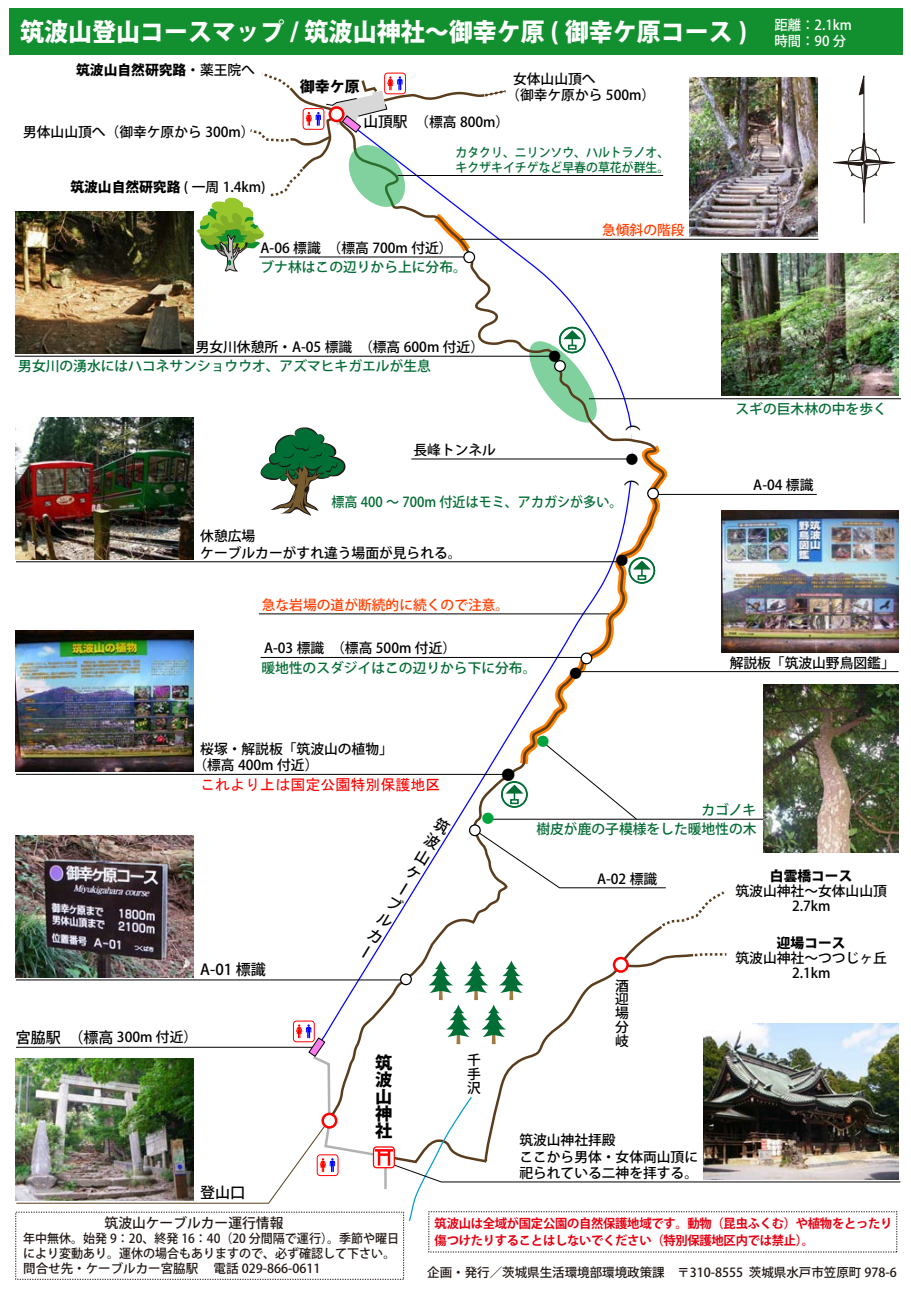
<style>
.page{position:relative;width:911px;height:1290px;background:#fff}
.page>*{position:absolute;margin:0;border:0;box-sizing:border-box;transform-origin:0 0}
.t1{font:800 25px "Koz Go Pro";color:#fff;scale:.96 1}
.t2{font:500 19.62px "Koz Go Pr 6 N";color:#000;scale:.76 1}
.t3{font:800 17.12px/17.1px "Koz Go Pr 6 N";color:#000;text-align:justify}
.t4{font:500 15px/18.4px "Koz Go Pr 6 N";color:#000;text-align:justify}
.t5{font:15px "MS Gothic";color:#f00}
.t6{font:800 15px "Koz Go Pr 6 N";color:#000}
.t7{font:500 15px "Koz Go Pr 6 N";color:#fff}
.t8{font:500 13.75px/13.8px "Koz Go Pr 6 N";color:#000}
.t9{font:500 13.75px "Koz Go Pr 6 N";color:#006b33}
.t10{font:800 13.75px "Koz Go Pr 6 N";color:#000}
.t11{font:500 13.75px "Koz Go Pr 6 N";color:#ff4000}
.t12{font:500 13.75px "Koz Go Pr 6 N";color:#006b33;scale:.95 1}
.t13{font:500 13.75px "Koz Go Pro";color:#221815}
.t14{font:500 13.75px "Koz Go Pro";color:#fff}
.t15{font:500 12.5px/15px "Koz Go Pro";color:#221815;scale:.96 1}
.t16{font:700 12.5px/16.2px "Koz Go Pro";letter-spacing:-.02em;color:#e50012}
.t17{font:500 12.5px "Koz Go Pro";color:#221815}
.t18{font:500 12.5px/15px "Koz Go Pr 6 N";color:#006b33;scale:.95 1}
.t19{font:500 12.5px "Koz Go Pr 6 N";color:#000}
.t20{font:500 12.5px "Koz Go Pr 6 N";color:#00a33d}
.s1{font-weight:500}
.s2{font-weight:800}
.s3{font-size:14.75px}
.s4{font-size:13.75px}
</style>
<div class="page">
<svg style="left:325px;top:175px;width:345px;height:777px"></svg>
<svg style="left:384px;top:923px;width:281px;height:29px"></svg>
<svg style="left:833px;top:75px;width:63px;height:149px"></svg>
<svg style="left:631px;top:559px;width:22px;height:17px"></svg>
<div style="left:637px;top:575px;width:9px;height:5px;border:2px solid #006e35"></div>
<div style="left:628px;top:557px;width:27px;height:27px;border:2px solid #006e35;border-radius:50%"></div>
<svg style="left:529px;top:329px;width:68px;height:94px"></svg>
<div style="left:568px;top:345px;width:8px;height:5px;border:2px solid #006e35"></div>
<div style="left:559px;top:327px;width:26px;height:26px;border:2px solid #006e35;border-radius:50%"></div>
<svg style="left:503px;top:783px;width:22px;height:17px"></svg>
<div style="left:510px;top:799px;width:9px;height:5px;border:2px solid #006e35"></div>
<div style="left:501px;top:781px;width:26px;height:27px;border:2px solid #006e35;border-radius:50%"></div>
<hr style="left:461px;top:239px;width:357px;height:1px;background:#000">
<hr style="left:589px;top:398px;width:312px;height:1px;background:#000">
<hr style="left:398px;top:175px;width:265px;height:1px;background:#000">
<hr style="left:15px;top:356px;width:535px;height:1px;background:#000">
<hr style="left:490px;top:819px;width:281px;height:1px;background:#000">
<svg style="left:544px;top:743px;width:93px;height:77px"></svg>
<hr style="left:16px;top:774px;width:490px;height:1px;background:#000">
<hr style="left:260px;top:657px;width:326px;height:1px;background:#000">
<svg style="left:476px;top:830px;width:249px;height:98px"></svg>
<hr style="left:658px;top:494px;width:158px;height:1px;background:#000">
<hr style="left:259px;top:613px;width:350px;height:1px;background:#000">
<hr style="left:579px;top:671px;width:319px;height:1px;background:#000">
<hr style="left:411px;top:459px;width:219px;height:1px;background:#000">
<hr style="left:16px;top:561px;width:602px;height:1px;background:#000">
<img style="left:764px;top:684px;width:134px;height:168px">
<img style="left:16px;top:417px;width:177px;height:142px">
<img style="left:16px;top:212px;width:177px;height:142px">
<img style="left:16px;top:630px;width:177px;height:142px">
<img style="left:721px;top:511px;width:177px;height:142px">
<img style="left:16px;top:836px;width:177px;height:116px">
<img style="left:689px;top:77px;width:128px;height:160px">
<img style="left:721px;top:253px;width:177px;height:142px">
<div style="left:469px;top:825px;width:11px;height:10px;background:#fff;border-radius:50%"></div>
<div style="left:469px;top:824px;width:12px;height:12px;border:1px solid #000;border-radius:50%"></div>
<svg style="left:581px;top:653px;width:11px;height:11px"></svg>
<div style="left:580px;top:652px;width:12px;height:12px;border:1px solid #000;border-radius:50%"></div>
<div style="left:647px;top:488px;width:11px;height:11px;background:#fff;border-radius:50%"></div>
<div style="left:647px;top:487px;width:12px;height:12px;border:1px solid #000;border-radius:50%"></div>
<svg style="left:554px;top:361px;width:11px;height:10px"></svg>
<div style="left:554px;top:360px;width:12px;height:12px;border:1px solid #000;border-radius:50%"></div>
<svg style="left:196px;top:72px;width:312px;height:200px"></svg>
<svg style="left:260px;top:427px;width:86px;height:89px"></svg>
<img style="left:16px;top:952px;width:885px;height:270px">
<div style="left:9px;top:9px;width:893px;height:46px;background:#128f2e"></div>
<h1 class="t1" style="left:20px;top:15px;width:868px">筑波山登山コースマップ / 筑波山神社～御幸ケ原 ( 御幸ケ原コース ) <sup>距離：2.1km</sup></h1>
<p class="t14" style="left:774px;top:32px;width:73px">時間：90 分</p>
<p class="t10" style="left:76px;top:62px;width:180px">筑波山自然研究路<span class="s1">・薬王院へ</span></p>
<p class="t8" style="left:23px;top:125px;width:233px">男体山山頂へ（御幸ケ原から 300m）</p>
<p class="t8" style="left:70px;top:180px;width:197px"><span class="s2">筑波山自然研究路</span> ( 一周 1.4km)</p>
<p class="t6" style="left:300px;top:78px;width:61px">御幸ケ原</p>
<p class="t7" style="left:329px;top:106px;width:16px">●</p>
<p class="t8" style="left:363px;top:115px;width:147px"><span class="s3">山頂駅　</span>（標高 800m）</p>
<p class="t8" style="left:506px;top:71px;width:151px;line-height:16.2px;text-indent:7px">女体山山頂へ<br>（御幸ケ原から 500m）</p>
<p class="t18" style="left:455px;top:145px;width:227px">カタクリ、ニリンソウ、ハルトラノオ、キクザキイチゲなど早春の草花が群生。</p>
<p class="t11" style="left:602px;top:222px;width:84px">急傾斜の階段</p>
<p class="t8" style="left:260px;top:241px;width:194px">A-06 標識　（標高 700m 付近）</p>
<p class="t9" style="left:260px;top:259px;width:208px">ブナ林はこの辺りから上に分布。</p>
<p class="t8" style="left:196px;top:340px;width:290px">男女川休憩所・A-05 標識　（標高 600m 付近）</p>
<p class="t9" style="left:18px;top:358px;width:414px">男女川の湧水にはハコネサンショウウオ、アズマヒキガエルが生息</p>
<p class="t19" style="left:548px;top:349px;width:14px">●</p>
<p class="t8" style="left:413px;top:443px;width:84px">長峰トンネル</p>
<p class="t12" style="left:331px;top:494px;width:308px">標高 400 ～ 700m 付近はモミ、アカガシが多い。</p>
<h2 class="t2" style="left:625px;top:411px;width:21px">（</h2>
<p class="t19" style="left:625px;top:452px;width:14px">●</p>
<h2 class="t2" style="left:624px;top:465px;width:21px">（</h2>
<p class="t8" style="left:200px;top:528px;width:263px;line-height:16.2px">休憩広場<br>ケーブルカーがすれ違う場面が見られる。</p>
<p class="t11" style="left:262px;top:597px;width:249px">急な岩場の道が断続的に続くので注意。</p>
<p class="t8" style="left:264px;top:642px;width:194px">A-03 標識　（標高 500m 付近）</p>
<p class="t9" style="left:261px;top:660px;width:276px">暖地性のスダジイはこの辺りから下に分布。</p>
<p class="t19" style="left:569px;top:666px;width:14px">●</p>
<p class="t8" style="left:193px;top:741px;width:201px;line-height:16.2px;text-indent:7px">桜塚・解説板「筑波山の植物」（標高 400m 付近）</p>
<p class="t5" style="left:200px;top:777px;width:242px">これより上は国定公園特別保護地区</p>
<p class="t8" style="left:501px;top:768px;width:15px">●</p>
<p class="t20" style="left:536px;top:734px;width:14px">●</p>
<p class="t19" style="left:615px;top:554px;width:14px">●</p>
<p class="t9" style="left:735px;top:401px;width:153px">スギの巨木林の中を歩く</p>
<p class="t8" style="left:753px;top:479px;width:62px">A-04 標識</p>
<p class="t8" style="left:729px;top:656px;width:166px">解説板「筑波山野鳥図鑑」</p>
<p class="t4" style="left:200px;top:961px;width:67px">A-01 標識</p>
<p class="t4" style="left:16px;top:1028px;width:183px">宮脇駅　（標高 <span class="s4">300m 付近）</span></p>
<p class="t4" style="left:200px;top:1183px;width:46px">登山口</p>
<p class="t7" style="left:322px;top:1112px;width:16px">●</p>
<p class="t4" style="left:440px;top:814px;width:9px;rotate:31deg">筑波山ケーブルカー</p>
<p class="t20" style="left:482px;top:811px;width:14px">●</p>
<p class="t3" style="left:375px;top:1054px;width:19px">筑波山神社</p>
<p class="t8" style="left:467px;top:1053px;width:15px;text-align:justify">千手沢</p>
<p class="t9" style="left:701px;top:802px;width:56px">カゴノキ</p>
<p class="t9" style="left:536px;top:821px;width:221px">樹皮が鹿の子模様をした暖地性の木</p>
<p class="t8" style="left:597px;top:872px;width:62px">A-02 標識</p>
<p class="t7" style="left:613px;top:956px;width:16px">●</p>
<p class="t8" style="left:615px;top:979px;width:15px;text-align:justify">酒迎場分岐</p>
<p class="t8" style="left:519px;top:1132px;width:180px;line-height:16.2px">筑波山神社拝殿<br>ここから男体・女体両山頂に祀られている二神を拝する。</p>
<p class="t10" style="left:770px;top:868px;width:84px">白雲橋コース</p>
<p class="t8" style="left:735px;top:884px;width:153px;line-height:15px;text-align:center">筑波山神社～女体山山頂<br>2.7km</p>
<p class="t10" style="left:777px;top:935px;width:70px">迎場コース</p>
<p class="t8" style="left:735px;top:950px;width:153px;line-height:15px;text-align:center">筑波山神社～つつじヶ丘<br>2.1km</p>
<p class="t13" style="left:105px;top:1214px;width:180px">筑波山ケーブルカー運行情報</p>
<p class="t15" style="left:23px;top:1231px;width:393px">年中無休。始発 9：20、終発 16：40（20 分間隔で運行）。季節や曜日により変動あり。運休の場合もありますので、必ず確認して下さい。問合せ先・ケーブルカー宮脇駅 　電話 029-866-0611</p>
<p class="t16" style="left:434px;top:1216px;width:459px">筑波山は全域が国定公園の自然保護地域です。動物（昆虫ふくむ）や植物をとったり傷つけたりすることはしないでください（特別保護地区内では禁止）。</p>
<p class="t17" style="left:427px;top:1264px;width:471px">企画・発行／茨城県生活環境部環境政策課　〒310-8555 茨城県水戸市笠原町 978-6</p>
</div>
